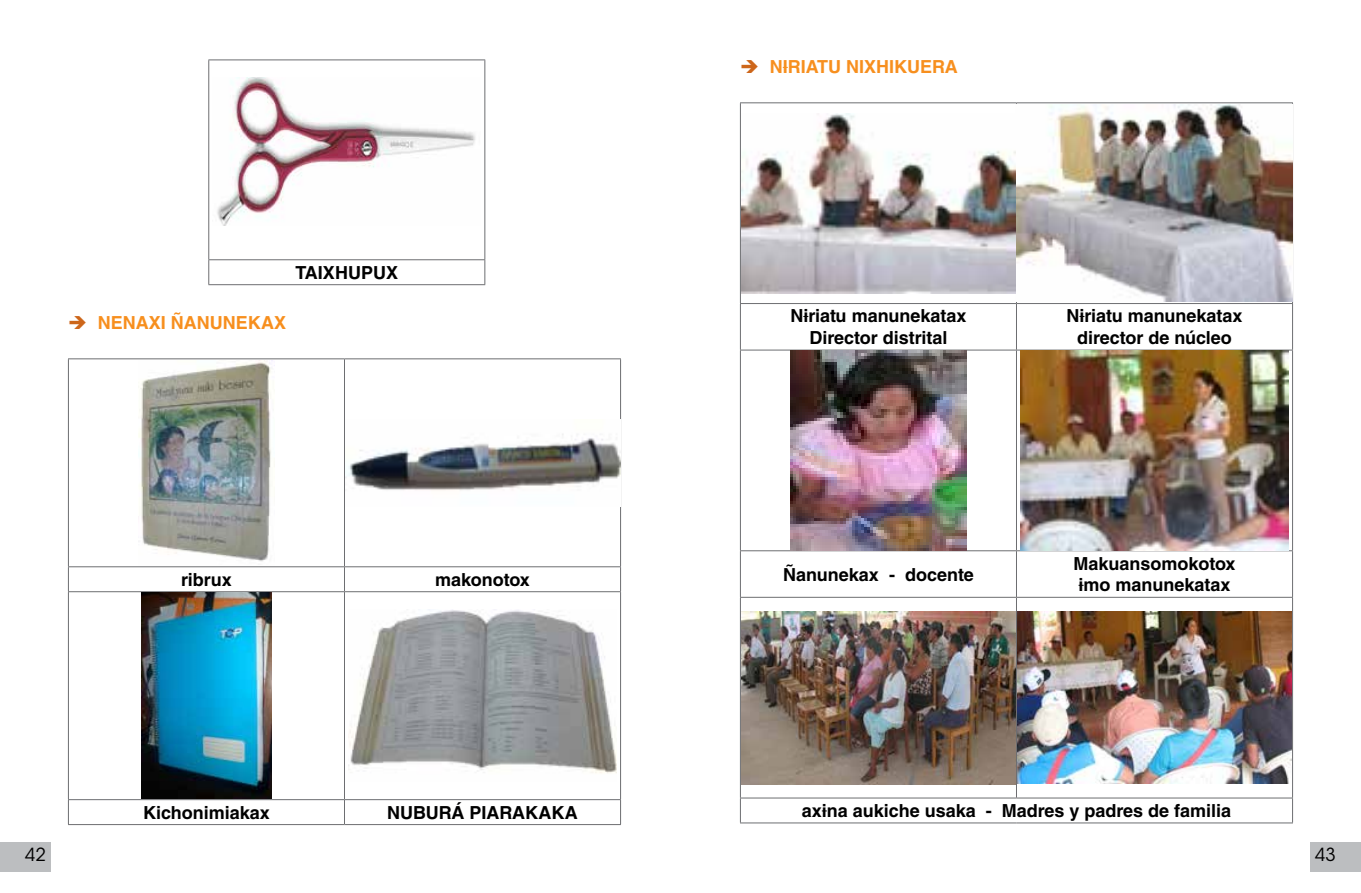
<style>
.page{position:relative;width:1361px;height:893px;background:#fff}
.page>*{position:absolute;margin:0;border:0;box-sizing:border-box;transform-origin:0 0}
.t1{font:700 18px/21.6px "Helvetica LT Std";color:#000;text-align:center}
.t2{font:700 18px "Helvetica LT Std";color:#f78f1e}
.t3{font:18px "ITC Avant Garde Std";color:#000}
.s1{color:#cd661a}
</style>
<div class="page">
<div style="left:0;top:842px;width:51px;height:30px;background:#bcbec0"></div>
<div style="left:1310px;top:842px;width:51px;height:30px;background:#bcbec0"></div>
<hr style="left:208px;top:60px;width:277px;height:1px;background:#6d6e71">
<hr style="left:208px;top:60px;width:1px;height:199px;background:#6d6e71">
<hr style="left:484px;top:60px;width:1px;height:199px;background:#6d6e71">
<hr style="left:208px;top:259px;width:277px;height:1px;background:#6d6e71">
<svg style="left:208px;top:260px;width:1px;height:24px"></svg>
<svg style="left:484px;top:260px;width:1px;height:24px"></svg>
<hr style="left:208px;top:284px;width:277px;height:1px;background:#6d6e71">
<hr style="left:68px;top:358px;width:276px;height:1px;background:#6d6e71">
<hr style="left:68px;top:359px;width:1px;height:207px;background:#6d6e71">
<hr style="left:344px;top:358px;width:277px;height:1px;background:#6d6e71">
<hr style="left:344px;top:359px;width:1px;height:207px;background:#6d6e71">
<hr style="left:620px;top:359px;width:1px;height:207px;background:#6d6e71">
<hr style="left:68px;top:566px;width:276px;height:1px;background:#6d6e71">
<svg style="left:68px;top:567px;width:1px;height:24px"></svg>
<hr style="left:344px;top:566px;width:277px;height:1px;background:#6d6e71">
<svg style="left:344px;top:567px;width:1px;height:24px"></svg>
<svg style="left:620px;top:567px;width:1px;height:24px"></svg>
<hr style="left:68px;top:591px;width:276px;height:1px;background:#6d6e71">
<hr style="left:68px;top:592px;width:1px;height:207px;background:#6d6e71">
<hr style="left:344px;top:591px;width:277px;height:1px;background:#6d6e71">
<hr style="left:344px;top:592px;width:1px;height:207px;background:#6d6e71">
<hr style="left:620px;top:592px;width:1px;height:207px;background:#6d6e71">
<hr style="left:68px;top:799px;width:276px;height:1px;background:#6d6e71">
<svg style="left:68px;top:800px;width:1px;height:24px"></svg>
<hr style="left:344px;top:799px;width:277px;height:1px;background:#6d6e71">
<svg style="left:344px;top:800px;width:1px;height:24px"></svg>
<svg style="left:620px;top:800px;width:1px;height:24px"></svg>
<hr style="left:68px;top:824px;width:276px;height:1px;background:#6d6e71">
<hr style="left:344px;top:824px;width:277px;height:1px;background:#6d6e71">
<img style="left:138px;top:360px;width:135px;height:202px">
<img style="left:345px;top:434px;width:275px;height:57px">
<img style="left:142px;top:593px;width:129px;height:206px">
<img style="left:348px;top:610px;width:269px;height:163px">
<hr style="left:740px;top:102px;width:276px;height:1px;background:#6d6e71">
<hr style="left:740px;top:103px;width:1px;height:200px;background:#6d6e71">
<hr style="left:1016px;top:102px;width:277px;height:1px;background:#6d6e71">
<hr style="left:1016px;top:103px;width:1px;height:200px;background:#6d6e71">
<hr style="left:1292px;top:103px;width:1px;height:200px;background:#6d6e71">
<hr style="left:740px;top:303px;width:276px;height:1px;background:#6d6e71">
<hr style="left:740px;top:304px;width:1px;height:46px;background:#6d6e71">
<hr style="left:1016px;top:303px;width:277px;height:1px;background:#6d6e71">
<hr style="left:1016px;top:304px;width:1px;height:46px;background:#6d6e71">
<hr style="left:1292px;top:304px;width:1px;height:46px;background:#6d6e71">
<hr style="left:740px;top:350px;width:276px;height:1px;background:#6d6e71">
<hr style="left:740px;top:350px;width:1px;height:200px;background:#6d6e71">
<hr style="left:1016px;top:350px;width:277px;height:1px;background:#6d6e71">
<hr style="left:1016px;top:350px;width:1px;height:200px;background:#6d6e71">
<hr style="left:1292px;top:350px;width:1px;height:200px;background:#6d6e71">
<hr style="left:740px;top:550px;width:276px;height:1px;background:#6d6e71">
<hr style="left:740px;top:551px;width:1px;height:46px;background:#6d6e71">
<hr style="left:1016px;top:550px;width:277px;height:1px;background:#6d6e71">
<hr style="left:1016px;top:551px;width:1px;height:46px;background:#6d6e71">
<hr style="left:1292px;top:551px;width:1px;height:46px;background:#6d6e71">
<hr style="left:740px;top:597px;width:276px;height:1px;background:#6d6e71">
<hr style="left:740px;top:598px;width:1px;height:200px;background:#6d6e71">
<hr style="left:1016px;top:597px;width:277px;height:1px;background:#6d6e71">
<hr style="left:1016px;top:598px;width:1px;height:200px;background:#6d6e71">
<hr style="left:1292px;top:598px;width:1px;height:200px;background:#6d6e71">
<hr style="left:740px;top:798px;width:276px;height:1px;background:#6d6e71">
<svg style="left:740px;top:798px;width:1px;height:25px"></svg>
<hr style="left:1016px;top:798px;width:277px;height:1px;background:#6d6e71">
<svg style="left:1292px;top:798px;width:1px;height:25px"></svg>
<hr style="left:740px;top:823px;width:276px;height:1px;background:#6d6e71">
<hr style="left:1016px;top:823px;width:277px;height:1px;background:#6d6e71">
<img style="left:741px;top:113px;width:275px;height:180px">
<img style="left:1017px;top:105px;width:275px;height:197px">
<img style="left:790px;top:350px;width:176px;height:200px">
<img style="left:1021px;top:351px;width:267px;height:199px">
<img style="left:741px;top:611px;width:274px;height:173px">
<img style="left:1017px;top:612px;width:275px;height:172px">
<img style="left:217px;top:78px;width:259px;height:148px">
<p class="t1" style="left:296px;top:261px;width:104px">TAIXHUPUX</p>
<p class="t2" style="left:68px;top:312px;width:220px"><span class="s1">➔</span> NENAXI ÑANUNEKAX</p>
<p class="t1" style="left:181px;top:568px;width:52px">ribrux</p>
<p class="t1" style="left:435px;top:568px;width:96px">makonotox</p>
<p class="t1" style="left:143px;top:801px;width:128px">Kichonimiakax</p>
<p class="t1" style="left:387px;top:801px;width:192px">NUBURÁ PIARAKAKA</p>
<p class="t2" style="left:740px;top:56px;width:219px"><span class="s1">➔</span> NIRIATU NIXHIKUERA</p>
<p class="t1" style="left:790px;top:305px;width:178px">Niriatu manunekatax<br>Director distrital</p>
<p class="t1" style="left:1066px;top:305px;width:178px">Niriatu manunekatax director de núcleo</p>
<p class="t1" style="left:783px;top:563px;width:192px">Ñanunekax - docente</p>
<p class="t1" style="left:1073px;top:552px;width:163px;text-align:left">Makuansomokotox imo manunekatax</p>
<p class="t1" style="left:802px;top:799px;width:431px">axina aukiche usaka - Madres y padres de familia</p>
<p class="t3" style="left:25px;top:844px;width:22px">42</p>
<p class="t3" style="left:1315px;top:844px;width:22px">43</p>
</div>
